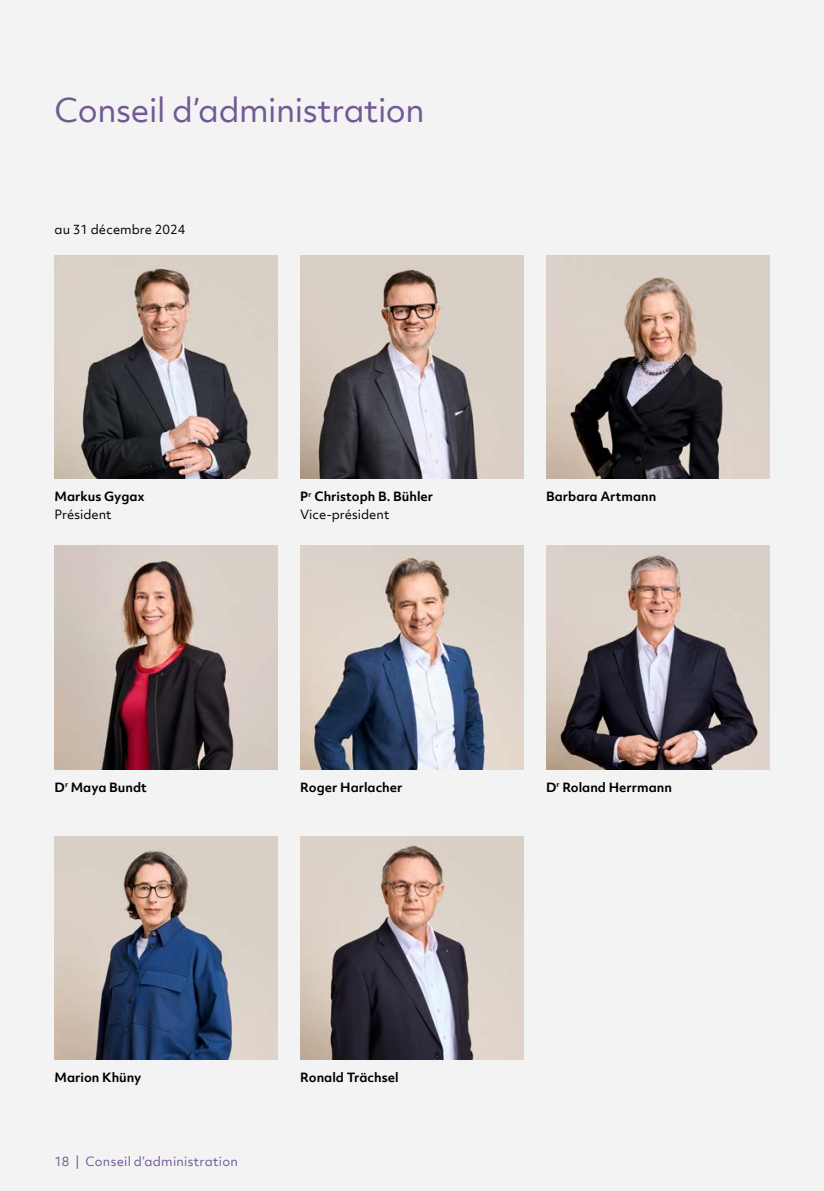
<style>
.page{position:relative;width:824px;height:1191px;background:#fff}
.page>*{position:absolute;margin:0;border:0;box-sizing:border-box;transform-origin:0 0}
.Valiant_KB24_Titel_H1_18pt{font:31.5px "Objektiv Mk 2";letter-spacing:-.01em;color:#715995}
.Valiant_KB24_Fliesstext_7pt_Flattersatz{font:700 12.25px "Objektiv Mk 2";color:#000}
.Valiant_KB24_Fliesstext_7pt_Flattersatz-2{font:12.25px "Objektiv Mk 2";color:#000}
.Valiant_KB24_Pagina{font:12.25px "Objektiv Mk 2";letter-spacing:.02em;color:#715995}
</style>
<div class="page">
<div style="left:0;top:0;width:823px;height:1191px;background:#f3f3f3"></div>
<img style="left:55px;top:255px;width:223px;height:224px">
<img style="left:300px;top:255px;width:223px;height:224px">
<img style="left:546px;top:255px;width:223px;height:224px">
<img style="left:55px;top:546px;width:223px;height:223px">
<img style="left:300px;top:546px;width:223px;height:223px">
<img style="left:546px;top:546px;width:223px;height:223px">
<img style="left:55px;top:836px;width:223px;height:223px">
<img style="left:300px;top:836px;width:223px;height:223px">
<p class="Valiant_KB24_Titel_H1_18pt" style="left:55px;top:88px;width:372px">Conseil d’administration</p>
<p class="Valiant_KB24_Fliesstext_7pt_Flattersatz-2" style="left:55px;top:220px;width:132px">au 31 décembre 2024</p>
<p class="Valiant_KB24_Fliesstext_7pt_Flattersatz" style="left:55px;top:488px;width:92px">Markus Gygax</p>
<p class="Valiant_KB24_Fliesstext_7pt_Flattersatz-2" style="left:55px;top:506px;width:58px">Président</p>
<p class="Valiant_KB24_Fliesstext_7pt_Flattersatz" style="left:300px;top:488px;width:134px">P<sup>r</sup> Christoph B. Bühler</p>
<p class="Valiant_KB24_Fliesstext_7pt_Flattersatz-2" style="left:300px;top:506px;width:91px">Vice-président</p>
<p class="Valiant_KB24_Fliesstext_7pt_Flattersatz" style="left:55px;top:778px;width:94px">D<sup>r</sup> Maya Bundt</p>
<p class="Valiant_KB24_Fliesstext_7pt_Flattersatz" style="left:300px;top:778px;width:104px">Roger Harlacher</p>
<p class="Valiant_KB24_Fliesstext_7pt_Flattersatz" style="left:55px;top:1069px;width:88px">Marion Khüny</p>
<p class="Valiant_KB24_Pagina" style="left:55px;top:1153px;width:185px">18 | Conseil d’administration</p>
<p class="Valiant_KB24_Fliesstext_7pt_Flattersatz" style="left:300px;top:1069px;width:100px">Ronald Trächsel</p>
<p class="Valiant_KB24_Fliesstext_7pt_Flattersatz" style="left:546px;top:488px;width:112px">Barbara Artmann</p>
<p class="Valiant_KB24_Fliesstext_7pt_Flattersatz" style="left:546px;top:778px;width:127px">D<sup>r</sup> Roland Herrmann</p>
</div>
